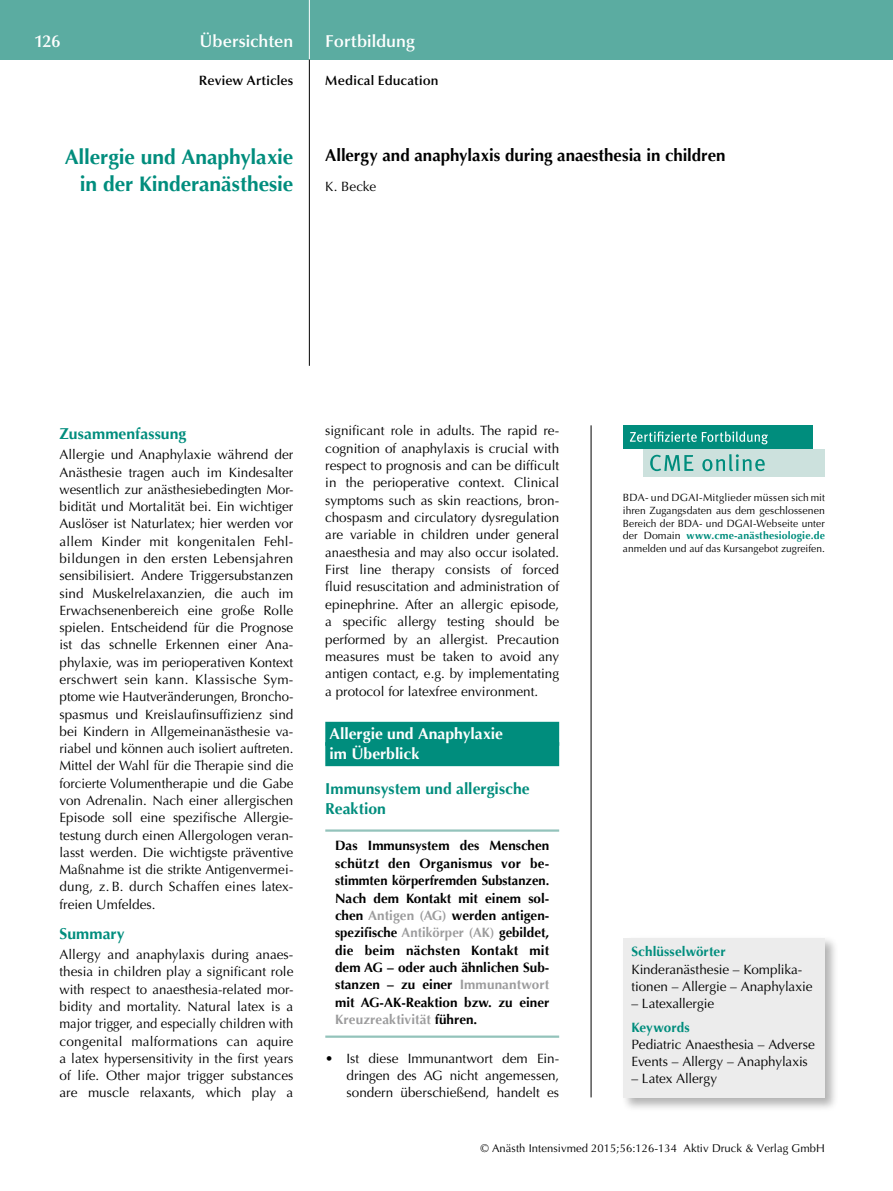
<style>
.page{position:relative;width:893px;height:1191px;background:#fff}
.page>*{position:absolute;margin:0;border:0;box-sizing:border-box;transform-origin:0 0}
.t1{font:700 21px/27px "Optima";letter-spacing:-.005em;color:#008d7d;text-align:right}
.t2{font:700 17.25px "Optima";letter-spacing:-.005em;color:#000}
.t3{font:600 17.25px "Optima";color:#fff}
.t4{font:700 15.75px/19.6px "Optima";letter-spacing:.005em;color:#008d7d}
.t5{font:700 15.75px/20.4px "Optima";color:#fff}
.t6{font:13.5px/17.2px "Optima";color:#000}
.t7{font:700 13.5px/17.4px "Optima";color:#000}
.t8{font:600 13.5px "Optima";letter-spacing:.01em;color:#000}
.t9{font:700 13.5px "Optima";letter-spacing:.005em;color:#008d7d}
.t10{font:11.25px "Optima";letter-spacing:.005em;color:#000}
.t11{font:10.5px/12.8px "Optima";letter-spacing:.005em;color:#000;text-align:justify}
.s1{color:#9c9c9d}
.s2{font-weight:700;color:#008d7d}
</style>
<div class="page">
<div style="left:0;top:0;width:893px;height:60px;background:#5baca1"></div>
<hr style="left:309px;top:0;width:1px;height:60px;background:#fff">
<hr style="left:309px;top:60px;width:1px;height:306px;background:#000">
<hr style="left:591px;top:425px;width:1px;height:672px;background:#000">
<div style="left:623px;top:425px;width:189px;height:24px;background:#008d7d"></div>
<div style="left:643px;top:449px;width:182px;height:27px;background:#cce1dd"></div>
<svg style="left:630px;top:431px;width:138px;height:13px"></svg>
<svg style="left:650px;top:455px;width:43px;height:16px"></svg>
<svg style="left:702px;top:454px;width:63px;height:17px"></svg>
<div style="left:621px;top:935px;width:218px;height:176px;background:#000;opacity:.3"></div>
<div style="left:623px;top:938px;width:202px;height:159px;background:#ececec"></div>
<div style="left:325px;top:722px;width:234px;height:24px;background:#008d7d"></div>
<div style="left:325px;top:742px;width:234px;height:24px;background:#008d7d"></div>
<hr style="left:325px;top:829px;width:234px;height:2px;background:#93c3bb">
<hr style="left:325px;top:1035px;width:234px;height:2px;background:#93c3bb">
<p class="t3" style="left:34px;top:31px;width:28px">126</p>
<p class="t3" style="left:200px;top:31px;width:95px">Übersichten</p>
<p class="t3" style="left:325px;top:31px;width:91px">Fortbildung</p>
<p class="t8" style="left:199px;top:73px;width:96px">Review Articles</p>
<p class="t8" style="left:325px;top:73px;width:115px">Medical Education</p>
<h1 class="t1" style="left:65px;top:144px;width:230px">Allergie und Anaphylaxie in der Kinderanästhesie</h1>
<p class="t2" style="left:325px;top:146px;width:402px">Allergy and anaphylaxis during anaesthesia in children</p>
<p class="t6" style="left:325px;top:178px;width:52px">K. Becke</p>
<p class="t4" style="left:60px;top:424px;width:128px">Zusammenfassung</p>
<p class="t6" style="left:60px;top:446px;width:235px">Allergie und Anaphylaxie während der Anästhesie tragen auch im Kindesalter wesentlich zur anästhesiebedingten Mor-‑ bidität und Mortalität bei. Ein wichtiger Auslöser ist Naturlatex; hier werden vor allem Kinder mit kongenitalen Fehl&shy;bildungen in den ersten Lebensjahren sensibilisiert. Andere Triggersubstanzen sind Muskelrelaxanzien, die auch im Erwachsenenbereich eine große Rolle spielen. Entscheidend für die Prognose ist das schnelle Erkennen einer Ana&shy;phylaxie, was im perioperativen Kontext erschwert sein kann. Klassische Sym&shy;ptome wie Hautveränderungen, Broncho&shy;spasmus und Kreislaufinsuffizienz sind bei Kindern in Allgemeinanästhesie va&shy;riabel und können auch isoliert auftreten.<br>Mittel der Wahl für die Therapie sind die forcierte Volumentherapie und die Gabe von Adrenalin. Nach einer allergischen Episode soll eine spezifische Allergie&shy;testung durch einen Allergologen veran&shy;lasst werden. Die wichtigste präventive Maßnahme ist die strikte Antigenvermei&shy;dung, z. B. durch Schaffen eines latex&shy;freien Umfeldes.</p>
<p class="t4" style="left:60px;top:924px;width:67px">Summary</p>
<p class="t6" style="left:60px;top:946px;width:235px">Allergy and anaphylaxis during anaes&shy;thesia in children play a significant role with respect to anaesthesia-related mor-‑ bidity and mortality. Natural latex is a major trigger, and especially children with congenital malformations can aquire a latex hypersensitivity in the first years of life. Other major trigger substances are muscle relaxants, which play a</p>
<p class="t6" style="left:325px;top:422px;width:235px;text-align:justify">significant role in adults. The rapid re&shy;cognition of anaphylaxis is crucial with respect to prognosis and can be difficult in the perioperative context. Clinical symptoms such as skin reactions, bron&shy;chospasm and circulatory dysregulation are variable in children under general anaesthesia and may also occur isolated.<br>First line therapy consists of forced fluid resuscitation and administration of epinephrine. After an allergic episode, a specific allergy testing should be performed by an allergist. Precaution measures must be taken to avoid any antigen contact, e.g. by implementating a protocol for latexfree environment.</p>
<p class="t5" style="left:330px;top:723px;width:175px">Allergie und Anaphylaxie im Überblick</p>
<p class="t4" style="left:325px;top:779px;width:206px">Immunsystem und allergische<br>Reaktion</p>
<p class="t7" style="left:335px;top:837px;width:216px">Das Immunsystem des Menschen schützt den Organismus vor be&shy;stimmten körperfremden Substanzen.<br>Nach dem Kontakt mit einem sol&shy;chen <span class="s1">Antigen (AG)</span> werden antigen&shy;spezifische <span class="s1">Antikörper (AK)</span> gebildet, die beim nächsten Kontakt mit dem AG – oder auch ähnlichen Sub-‑ stanzen – zu einer <span class="s1">Immunantwort </span>mit AG-AK-Reaktion bzw. zu einer<br><span class="s1">Kreuzreaktivität</span> führen.</p>
<p class="t6" style="left:347px;top:1049px;width:214px;text-align:justify;text-indent:-21px">• Ist diese Immunantwort dem Ein&shy;dringen des AG nicht angemessen, sondern überschießend, handelt es</p>
<p class="t11" style="left:623px;top:491px;width:203px">BDA- und DGAI-Mitglieder müssen sich mit ihren Zugangsdaten aus dem geschlossenen Bereich der BDA- und DGAI-Webseite unter der Domain <span class="s2">www.cme-anästhesiologie.de </span>anmelden und auf das Kursangebot zugreifen.</p>
<p class="t9" style="left:631px;top:943px;width:96px">Schlüsselwörter</p>
<p class="t6" style="left:631px;top:960px;width:183px">Kinderanästhesie – Komplika&shy;tionen – Allergie – Anaphylaxie</p>
<p class="t6" style="left:631px;top:995px;width:84px">– Latexallergie</p>
<p class="t9" style="left:631px;top:1019px;width:60px">Keywords</p>
<p class="t6" style="left:631px;top:1036px;width:185px">Pediatric Anaesthesia – Adverse<br>Events – Allergy – Anaphylaxis</p>
<p class="t6" style="left:631px;top:1070px;width:87px">– Latex Allergy</p>
<p class="t10" style="left:480px;top:1142px;width:346px">© Anästh Intensivmed 2015;56:126-134 Aktiv Druck &amp; Verlag GmbH</p>
</div>
